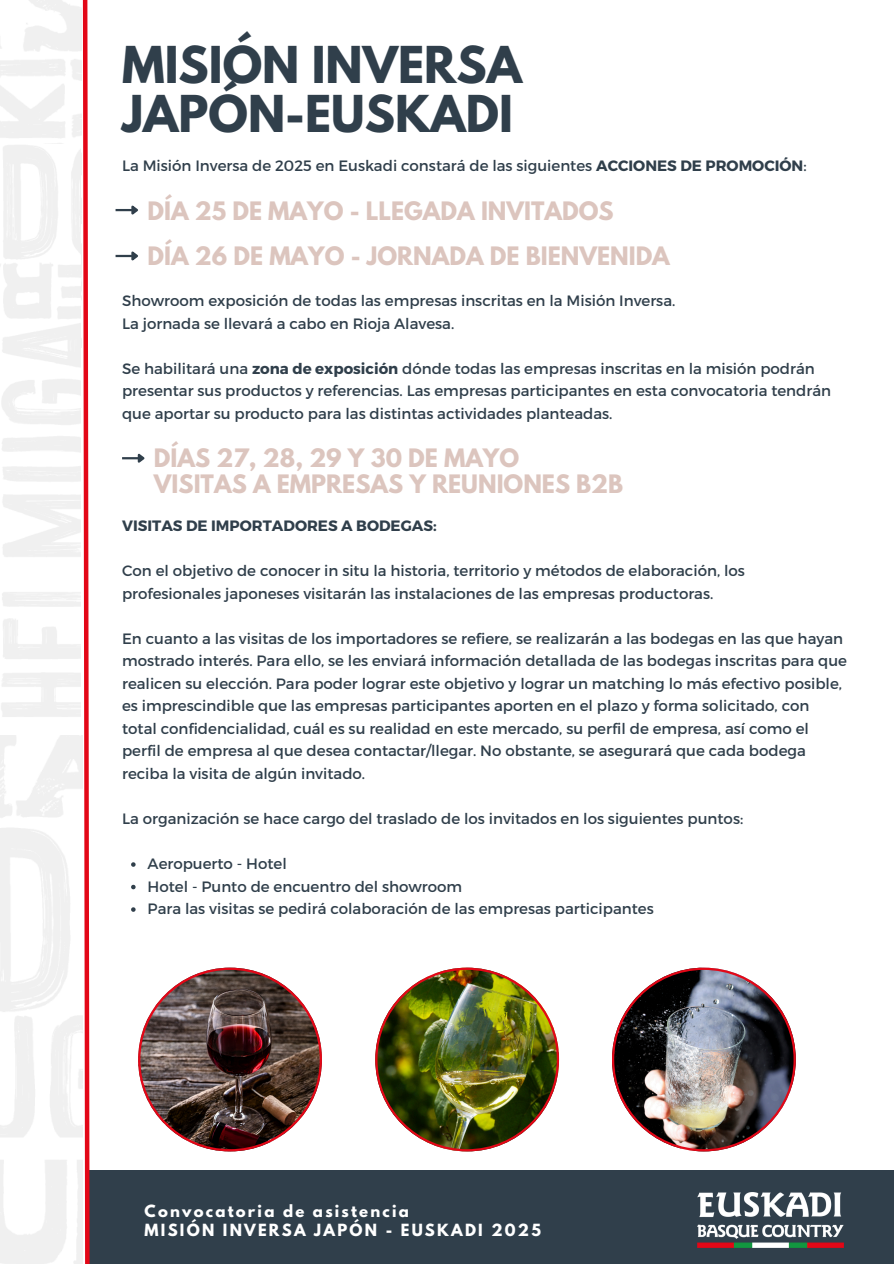
<style>
.page{position:relative;width:894px;height:1264px;background:#fff}
.page>*{position:absolute;margin:0;border:0;box-sizing:border-box;transform-origin:0 0}
.t1{font:700 45px/48.3px "League Spartan";color:#303f4b}
.t2{font:700 22.5px/25.8px "League Spartan";color:#dcc5be}
.t3{font:15px/22.5px "Montserrat";color:#303f4b}
.t4{font:700 15px "Montserrat";color:#303f4b}
.t5{font:700 14.85px/19.2px "League Spartan";letter-spacing:.15em;color:#fff}
.s1{font-weight:700}
</style>
<div class="page">
<div style="left:86px;top:1170px;width:807px;height:93px;background:#303f4b"></div>
<img style="left:697px;top:1192px;width:146px;height:55px">
<svg style="left:81px;top:0;width:9px;height:1263px"></svg>
<img style="left:612px;top:967px;width:183px;height:184px">
<img style="left:138px;top:967px;width:183px;height:184px">
<img style="left:375px;top:967px;width:183px;height:184px">
<svg style="left:131px;top:862px;width:4px;height:4px"></svg>
<svg style="left:131px;top:884px;width:4px;height:5px"></svg>
<svg style="left:131px;top:907px;width:4px;height:4px"></svg>
<svg style="left:115px;top:205px;width:23px;height:10px"></svg>
<svg style="left:115px;top:251px;width:23px;height:10px"></svg>
<svg style="left:122px;top:453px;width:23px;height:10px"></svg>
<p class="t1" style="left:122px;top:47px;width:401px">MISIÓN INVERSA<br>JAPÓN-EUSKADI</p>
<p class="t3" style="left:122px;top:154px;width:685px">La Misión Inversa de 2025 en Euskadi constará de las siguientes <span class="s1">ACCIONES DE PROMOCIÓN</span>:</p>
<p class="t2" style="left:147px;top:201px;width:467px">DÍA 25 DE MAYO - LLEGADA INVITADOS</p>
<h2 class="t2" style="left:147px;top:246px;width:523px">DÍA 26 DE MAYO - JORNADA DE BIENVENIDA</h2>
<p class="t3" style="left:122px;top:289px;width:554px">Showroom exposición de todas las empresas inscritas en la Misión Inversa.</p>
<h3 class="t3" style="left:122px;top:311px;width:333px">La jornada se llevará a cabo en Rioja Alavesa.</h3>
<p class="t3" style="left:122px;top:356px;width:710px">Se habilitará una <span class="s1">zona de exposición</span> dónde todas las empresas inscritas en la misión podrán presentar sus productos y referencias. Las empresas participantes en esta convocatoria tendrán que aportar su producto para las distintas actividades planteadas.</p>
<p class="t2" style="left:154px;top:448px;width:470px">DÍAS 27, 28, 29 Y 30 DE MAYO<br>VISITAS A EMPRESAS Y REUNIONES B2B</p>
<p class="t4" style="left:122px;top:516px;width:316px">VISITAS DE IMPORTADORES A BODEGAS:</p>
<p class="t3" style="left:122px;top:559px;width:624px">Con el objetivo de conocer in situ la historia, territorio y métodos de elaboración, los profesionales japoneses visitarán las instalaciones de las empresas productoras.</p>
<p class="t3" style="left:122px;top:626px;width:726px">En cuanto a las visitas de los importadores se refiere, se realizarán a las bodegas en las que hayan mostrado interés. Para ello, se les enviará información detallada de las bodegas inscritas para que realicen su elección. Para poder lograr este objetivo y lograr un matching lo más efectivo posible, es imprescindible que las empresas participantes aporten en el plazo y forma solicitado, con total confidencialidad, cuál es su realidad en este mercado, su perfil de empresa, así como el perfil de empresa al que desea contactar/llegar. No obstante, se asegurará que cada bodega reciba la visita de algún invitado.</p>
<p class="t3" style="left:122px;top:806px;width:622px">La organización se hace cargo del traslado de los invitados en los siguientes puntos:</p>
<p class="t3" style="left:147px;top:851px;width:141px">Aeropuerto - Hotel</p>
<h2 class="t3" style="left:147px;top:874px;width:316px">Hotel - Punto de encuentro del showroom</h2>
<h2 class="t3" style="left:147px;top:896px;width:507px">Para las visitas se pedirá colaboración de las empresas participantes</h2>
<p class="t5" style="left:144px;top:1202px;width:398px">Convocatoria de asistencia<br>MISIÓN INVERSA JAPÓN - EUSKADI 2025</p>
<p class="t5" style="left:144px;top:1202px;width:431px">Un análisis de la campaña de redes sociales<br>Enero - Marzo de 2020</p>
</div>
